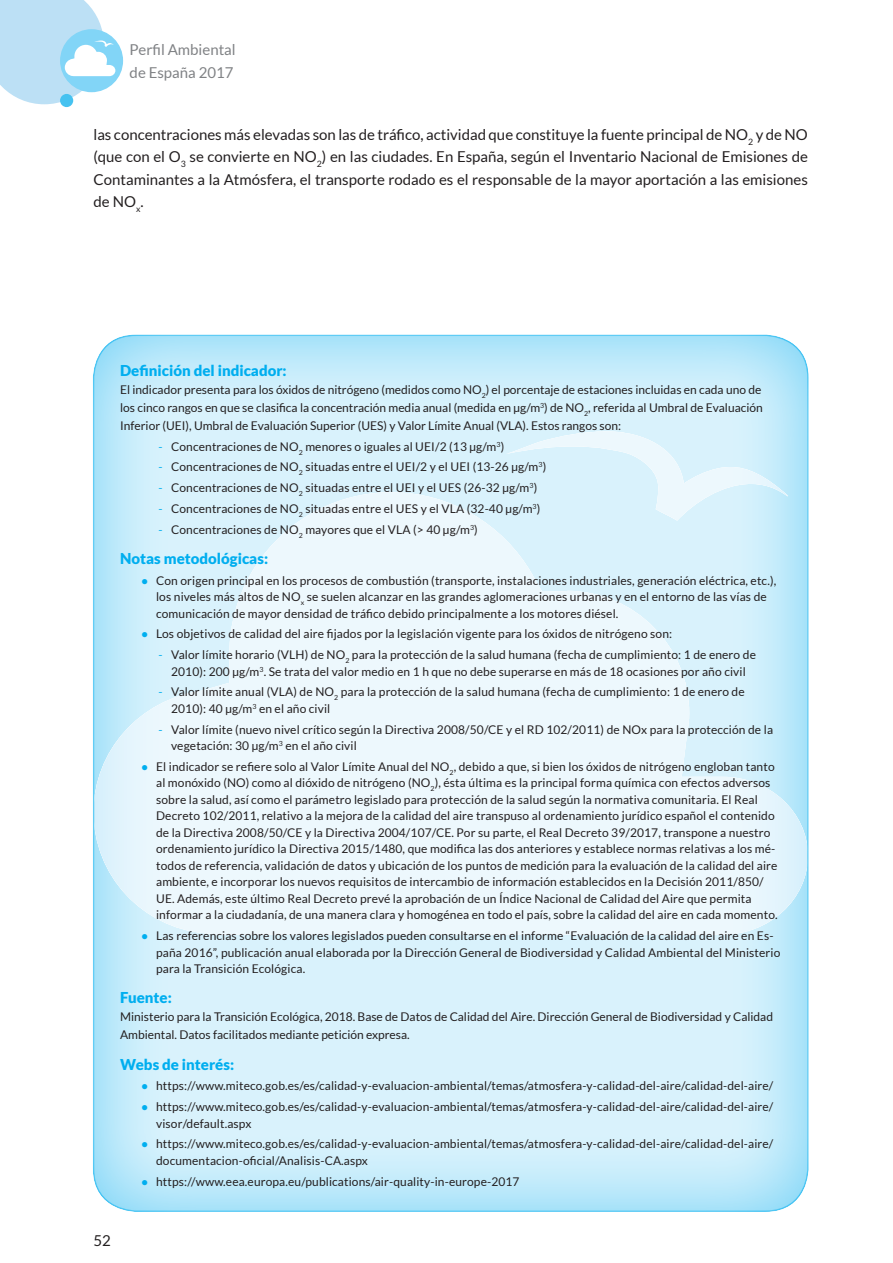
<style>
.page{position:relative;width:893px;height:1263px;background:#fff}
.page>*{position:absolute;margin:0;border:0;box-sizing:border-box;transform-origin:0 0}
.Cuerpo_texto{font:15px/22.5px "Lato";color:#231f20;text-align:justify}
.Titulo_cuadro{font:900 15px "Lato";color:#00aeef}
.t1{font:15px/22.5px "Lato";color:#808285}
.texto_cuadro{font:12px/16.5px "Lato";letter-spacing:.01em;color:#231f20}
.s1{color:#00aeef}
.s2{font-family:"Arial";color:#00aeef}
</style>
<div class="page">
<svg style="left:60px;top:94px;width:13px;height:13px"></svg>
<div style="left:60px;top:29px;width:63px;height:63px;background:#82d5f7;border-radius:50%"></div>
<svg style="left:0;top:0;width:115px;height:104px"></svg>
<div style="left:80px;top:324px;width:742px;height:888px;background:#fff;opacity:.75"></div>
<p class="t1" style="left:130px;top:38px;width:108px">Perfil Ambiental de España 2017</p>
<p class="Cuerpo_texto" style="left:94px;top:123px;width:716px">las concentraciones más elevadas son las de tráfico, actividad que constituye la fuente principal de NO<sub>2</sub> y de NO (que con el O<sub>3</sub> se convierte en NO<sub>2</sub>) en las ciudades. En España, según el Inventario Nacional de Emisiones de Contaminantes a la Atmósfera, el transporte rodado es el responsable de la mayor aportación a las emisiones de NO<sub>x</sub>.</p>
<p class="Titulo_cuadro" style="left:120px;top:361px;width:168px">Definición del indicador:</p>
<p class="texto_cuadro" style="left:120px;top:380px;width:644px;line-height:18px">El indicador presenta para los óxidos de nitrógeno (medidos como NO<sub>2</sub>) el porcentaje de estaciones incluidas en cada uno de los cinco rangos en que se clasifica la concentración media anual (medida en µg/m<sup>3</sup>) de NO<sub>2</sub>, referida al Umbral de Evaluación<br>Inferior (UEI), Umbral de Evaluación Superior (UES) y Valor Límite Anual (VLA). Estos rangos son:</p>
<p class="texto_cuadro" style="left:158px;top:438px;width:347px"><span class="s1">-</span> Concentraciones de NO<sub>2</sub> menores o iguales al UEI/2 (13 µg/m<sup>3</sup>)</p>
<p class="texto_cuadro" style="left:158px;top:459px;width:389px"><span class="s1">-</span> Concentraciones de NO<sub>2</sub> situadas entre el UEI/2 y el UEI (13-26 µg/m<sup>3</sup>)</p>
<p class="texto_cuadro" style="left:158px;top:479px;width:380px"><span class="s1">-</span> Concentraciones de NO<sub>2</sub> situadas entre el UEI y el UES (26-32 µg/m<sup>3</sup>)</p>
<p class="texto_cuadro" style="left:158px;top:500px;width:383px"><span class="s1">-</span> Concentraciones de NO<sub>2</sub> situadas entre el UES y el VLA (32-40 µg/m<sup>3</sup>)</p>
<p class="texto_cuadro" style="left:158px;top:521px;width:321px"><span class="s1">-</span> Concentraciones de NO<sub>2</sub> mayores que el VLA (&gt; 40 µg/m<sup>3</sup>)</p>
<p class="Titulo_cuadro" style="left:120px;top:549px;width:150px">Notas metodológicas:</p>
<p class="texto_cuadro" style="left:156px;top:572px;width:622px;text-indent:-15px"><span class="s2">●</span> Con origen principal en los procesos de combustión (transporte, instalaciones industriales, generación eléctrica, etc.), los niveles más altos de NO<sub>x</sub> se suelen alcanzar en las grandes aglomeraciones urbanas y en el entorno de las vías de comunicación de mayor densidad de tráfico debido principalmente a los motores diésel.</p>
<p class="texto_cuadro" style="left:141px;top:626px;width:532px"><span class="s2">●</span> Los objetivos de calidad del aire fijados por la legislación vigente para los óxidos de nitrógeno son:</p>
<p class="texto_cuadro" style="left:158px;top:646px;width:599px;text-align:center"><span class="s1">-</span> Valor límite horario (VLH) de NO<sub>2</sub> para la protección de la salud humana (fecha de cumplimiento: 1 de enero de<br>2010): 200 μg/m<sup>3</sup>. Se trata del valor medio en 1 h que no debe superarse en más de 18 ocasiones por año civil</p>
<p class="texto_cuadro" style="left:171px;top:684px;width:575px;text-indent:-13px"><span class="s1">-</span> Valor límite anual (VLA) de NO<sub>2</sub> para la protección de la salud humana (fecha de cumplimiento: 1 de enero de<br>2010): 40 μg/m<sup>3</sup> en el año civil</p>
<p class="texto_cuadro" style="left:171px;top:721px;width:603px;text-indent:-13px"><span class="s1">-</span> Valor límite (nuevo nivel crítico según la Directiva 2008/50/CE y el RD 102/2011) de NOx para la protección de la vegetación: 30 μg/m<sup>3</sup> en el año civil</p>
<p class="texto_cuadro" style="left:156px;top:758px;width:623px;text-indent:-15px"><span class="s2">●</span> El indicador se refiere solo al Valor Límite Anual del NO<sub>2</sub>, debido a que, si bien los óxidos de nitrógeno engloban tanto al monóxido (NO) como al dióxido de nitrógeno (NO<sub>2</sub>), ésta última es la principal forma química con efectos adversos sobre la salud, así como el parámetro legislado para protección de la salud según la normativa comunitaria. El Real Decreto 102/2011, relativo a la mejora de la calidad del aire transpuso al ordenamiento jurídico español el contenido de la Directiva 2008/50/CE y la Directiva 2004/107/CE. Por su parte, el Real Decreto 39/2017, transpone a nuestro ordenamiento jurídico la Directiva 2015/1480, que modifica las dos anteriores y establece normas relativas a los mé&shy;todos de referencia, validación de datos y ubicación de los puntos de medición para la evaluación de la calidad del aire ambiente, e incorporar los nuevos requisitos de intercambio de información establecidos en la Decisión 2011/850/ UE. Además, este último Real Decreto prevé la aprobación de un Índice Nacional de Calidad del Aire que permita informar a la ciudadanía, de una manera clara y homogénea en todo el país, sobre la calidad del aire en cada momento.</p>
<p class="texto_cuadro" style="left:156px;top:927px;width:626px;text-indent:-15px"><span class="s2">●</span> Las referencias sobre los valores legislados pueden consultarse en el informe “Evaluación de la calidad del aire en Es&shy;paña 2016”, publicación anual elaborada por la Dirección General de Biodiversidad y Calidad Ambiental del Ministerio para la Transición Ecológica.</p>
<p class="Titulo_cuadro" style="left:120px;top:989px;width:53px">Fuente:</p>
<p class="texto_cuadro" style="left:120px;top:1008px;width:654px;line-height:18px">Ministerio para la Transición Ecológica, 2018. Base de Datos de Calidad del Aire. Dirección General de Biodiversidad y Calidad<br>Ambiental. Datos facilitados mediante petición expresa.</p>
<p class="Titulo_cuadro" style="left:120px;top:1055px;width:116px">Webs de interés:</p>
<p class="texto_cuadro" style="left:141px;top:1078px;width:634px"><span class="s2">●</span> https://www.miteco.gob.es/es/calidad-y-evaluacion-ambiental/temas/atmosfera-y-calidad-del-aire/calidad-del-aire/</p>
<p class="texto_cuadro" style="left:156px;top:1098px;width:619px;text-indent:-15px"><span class="s2">●</span> https://www.miteco.gob.es/es/calidad-y-evaluacion-ambiental/temas/atmosfera-y-calidad-del-aire/calidad-del-aire/ visor/default.aspx</p>
<p class="texto_cuadro" style="left:156px;top:1136px;width:619px;text-indent:-15px"><span class="s2">●</span> https://www.miteco.gob.es/es/calidad-y-evaluacion-ambiental/temas/atmosfera-y-calidad-del-aire/calidad-del-aire/ documentacion-oficial/Analisis-CA.aspx</p>
<p class="texto_cuadro" style="left:141px;top:1173px;width:380px"><span class="s2">●</span> https://www.eea.europa.eu/publications/air-quality-in-europe-2017</p>
<p class="Cuerpo_texto" style="left:94px;top:1229px;width:19px">52</p>
</div>
